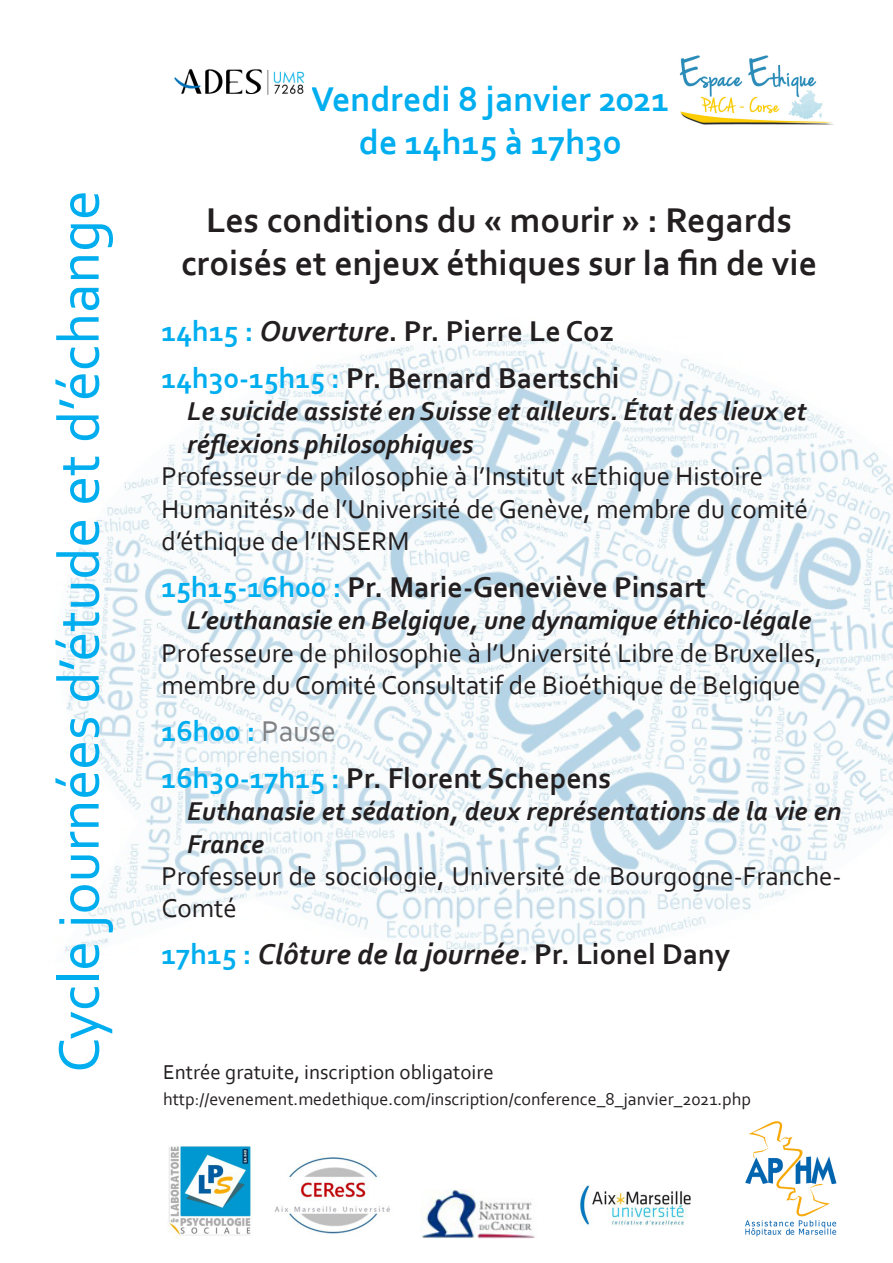
<style>
.page{position:relative;width:893px;height:1263px;background:#fff}
.page>*{position:absolute;margin:0;border:0;box-sizing:border-box;transform-origin:0 0}
.t1{font:60px "Corbel";color:#00aeef}
.t2{font:700 36px/43.2px "Corbel";color:#231f20;text-align:center}
.t3{font:700 36px "Corbel";color:#00aeef}
.t4{font:700 30px "Corbel";color:#231f20}
.t5{font:italic 700 30px "Corbel";color:#231f20}
.t6{font:700 30px "Corbel";color:#00aeef}
.t7{font:27px/32.4px "Corbel";color:#231f20}
.t8{font:italic 700 27px/32.4px "Corbel";color:#231f20}
.t9{font:21px "Corbel";color:#231f20}
.t10{font:18px "Corbel";color:#231f20}
.s1{color:#00aeef}
.s2{font-style:italic}
.s3{font-weight:400;color:#808285}
.s4{font-style:normal;color:#00aeef}
.s5{font-style:normal}
</style>
<div class="page">
<img style="left:62px;top:333px;width:831px;height:619px">
<img style="left:679px;top:55px;width:155px;height:70px">
<img style="left:174px;top:69px;width:131px;height:26px">
<img style="left:745px;top:1121px;width:92px;height:116px">
<img style="left:580px;top:1185px;width:111px;height:41px">
<img style="left:167px;top:1146px;width:85px;height:90px">
<img style="left:420px;top:1189px;width:115px;height:49px">
<img style="left:274px;top:1157px;width:116px;height:77px">
<p class="t1" style="left:41px;top:1073px;width:884px;rotate:-90deg">Cycle journées d’étude et d’échange</p>
<p class="t3" style="left:311px;top:76px;width:360px">Vendredi 8 janvier 2021</p>
<p class="t3" style="left:359px;top:120px;width:264px">de 14h15 à 17h30</p>
<p class="t2" style="left:181px;top:197px;width:638px">Les conditions du « mourir » : Regards croisés et enjeux éthiques sur la fin de vie</p>
<p class="t4" style="left:162px;top:313px;width:454px"><span class="s1">14h15 :</span> <span class="s2">Ouverture</span>. Pr. Pierre Le Coz</p>
<p class="t4" style="left:162px;top:359px;width:460px"><span class="s1">14h30-15h15 :</span> Pr. Bernard Baertschi</p>
<p class="t8" style="left:187px;top:395px;width:621px">Le suicide assisté en Suisse et ailleurs. État des lieux et réflexions philosophiques</p>
<p class="t7" style="left:162px;top:459px;width:648px">Professeur de philosophie à l’Institut «Ethique Histoire<br>Humanités» de l’Université de Genève, membre du comité d’éthique de l’INSERM</p>
<p class="t4" style="left:162px;top:568px;width:546px"><span class="s1">15h15-16h00 :</span> Pr. Marie-Geneviève Pinsart</p>
<p class="t8" style="left:187px;top:603px;width:626px">L’euthanasie en Belgique, une dynamique éthico-légale</p>
<p class="t7" style="left:162px;top:636px;width:662px">Professeure de philosophie à l’Université Libre de Bruxelles, membre du Comité Consultatif de Bioéthique de Belgique</p>
<p class="t6" style="left:162px;top:712px;width:176px">16h00 : <span class="s3">Pause</span></p>
<p class="t4" style="left:162px;top:759px;width:451px"><span class="s1">16h30-17h15 :</span> Pr. Florent Schepens</p>
<p class="t8" style="left:187px;top:794px;width:656px">Euthanasie et sédation, deux représentations de la vie en<br>France</p>
<p class="t7" style="left:162px;top:859px;width:681px">Professeur de sociologie, Université de Bourgogne-Franche-<br>Comté</p>
<p class="t5" style="left:162px;top:935px;width:570px"><span class="s4">17h15 :</span> Clôture de la journée. <span class="s5">Pr. Lionel Dany</span></p>
<p class="t9" style="left:163px;top:1059px;width:332px">Entrée gratuite, inscription obligatoire</p>
<p class="t10" style="left:163px;top:1087px;width:589px">http://evenement.medethique.com/inscription/conference_8_janvier_2021.php</p>
</div>
